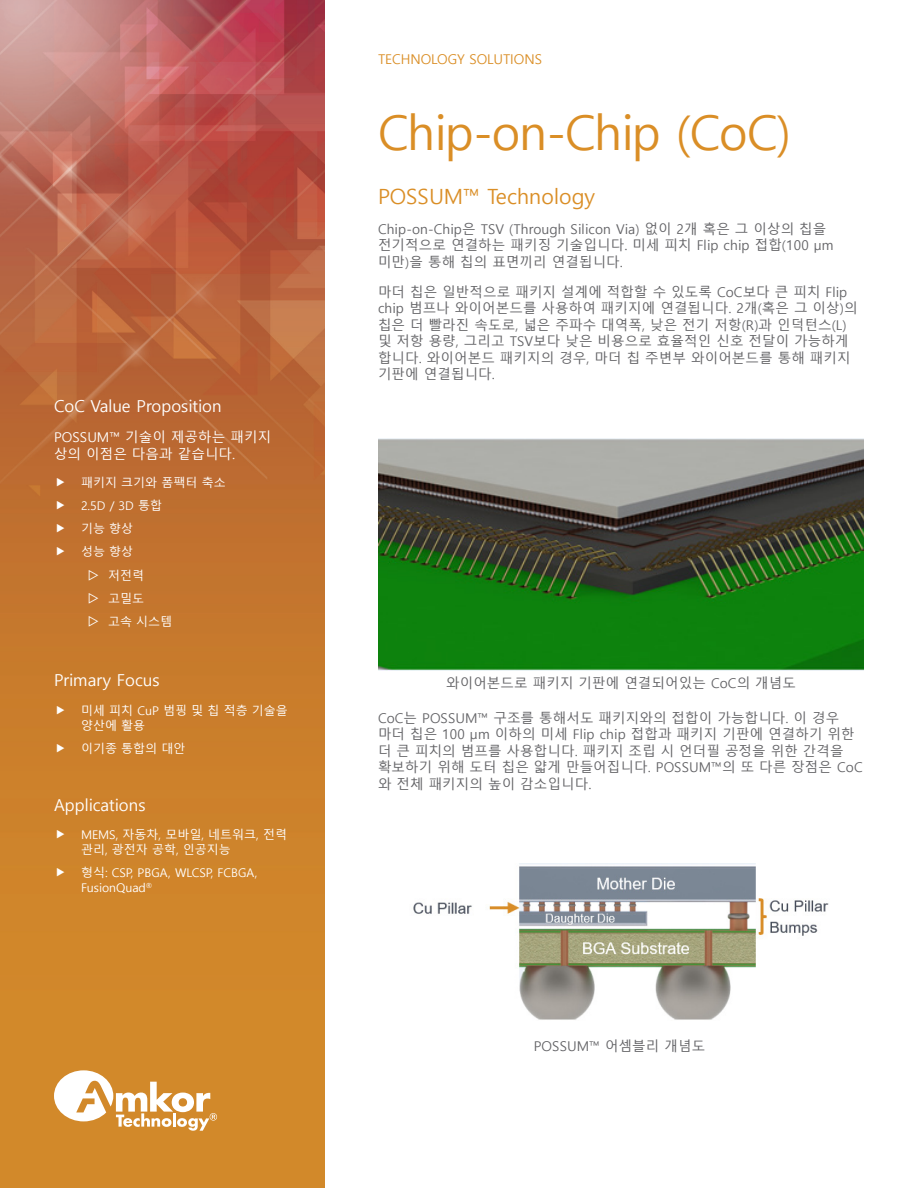
<style>
.page{position:relative;width:918px;height:1188px;background:#fff}
.page>*{position:absolute;margin:0;border:0;box-sizing:border-box;transform-origin:0 0}
.Tech_Solutions_Title{font:48px "Malgun Gothic";letter-spacing:-.02em;color:#da8e26}
.Tech_Solutions_Secti{font:21px "Malgun Gothic";color:#da8e26}
.Sidebar_Title{font:16.5px "Malgun Gothic";color:#fff}
.Body_Copy_Gray{font:13.5px/16.5px "Malgun Gothic";letter-spacing:.01em;color:#636366}
.Sidebar_Copy_White{font:13.5px/16.5px "Malgun Gothic";letter-spacing:.01em;color:#fff}
.Tech_Solutions_Page{font:13.5px "Malgun Gothic";color:#da8e26}
.t1{font:12px/15px "Malgun Gothic";color:#fff}
</style>
<div class="page">
<img style="left:0;top:0;width:324px;height:1188px">
<img style="left:378px;top:439px;width:486px;height:231px">
<img style="left:413px;top:863px;width:416px;height:157px">
<svg style="left:54px;top:1070px;width:163px;height:61px"></svg>
<svg style="left:57px;top:478px;width:7px;height:8px"></svg>
<svg style="left:57px;top:501px;width:7px;height:9px"></svg>
<svg style="left:57px;top:524px;width:7px;height:9px"></svg>
<svg style="left:57px;top:547px;width:7px;height:9px"></svg>
<svg style="left:57px;top:706px;width:7px;height:8px"></svg>
<svg style="left:57px;top:744px;width:7px;height:8px"></svg>
<svg style="left:57px;top:830px;width:7px;height:8px"></svg>
<svg style="left:57px;top:868px;width:7px;height:8px"></svg>
<p class="Sidebar_Title" style="left:54px;top:397px;width:169px">CoC Value Proposition</p>
<p class="Sidebar_Copy_White" style="left:54px;top:429px;width:219px">POSSUM™ 기술이 제공하는 패키지 상의 이점은 다음과 같습니다.</p>
<p class="t1" style="left:81px;top:476px;width:146px">패키지 크기와 폼팩터 축소</p>
<p class="t1" style="left:81px;top:499px;width:83px">2.5D / 3D 통합</p>
<p class="t1" style="left:81px;top:522px;width:54px">기능 향상</p>
<p class="t1" style="left:81px;top:545px;width:54px">성능 향상</p>
<p class="t1" style="left:88px;top:568px;width:58px">▷ 저전력</p>
<p class="t1" style="left:88px;top:591px;width:58px">▷ 고밀도</p>
<p class="t1" style="left:88px;top:614px;width:86px">▷ 고속 시스템</p>
<p class="Sidebar_Title" style="left:54px;top:671px;width:107px">Primary Focus</p>
<p class="t1" style="left:81px;top:703px;width:208px">미세 피치 CuP 범핑 및 칩 적층 기술을 양산에 활용</p>
<p class="t1" style="left:81px;top:741px;width:106px">이기종 통합의 대안</p>
<p class="Sidebar_Title" style="left:54px;top:795px;width:93px">Applications</p>
<p class="t1" style="left:81px;top:827px;width:208px">MEMS, 자동차, 모바일, 네트워크, 전력 관리, 광전자 공학, 인공지능</p>
<p class="t1" style="left:81px;top:866px;width:178px">형식: CSP, PBGA, WLCSP, FCBGA,<br>FusionQuad<sup>®</sup></p>
<p class="Tech_Solutions_Page" style="left:378px;top:52px;width:166px">TECHNOLOGY SOLUTIONS</p>
<p class="Tech_Solutions_Title" style="left:378px;top:105px;width:415px">Chip-on-Chip (CoC)</p>
<p class="Tech_Solutions_Secti" style="left:378px;top:184px;width:218px">POSSUM™ Technology</p>
<p class="Body_Copy_Gray" style="left:378px;top:221px;width:457px">Chip-on-Chip은 TSV (Through Silicon Via) 없이 2개 혹은 그 이상의 칩을 전기적으로 연결하는 패키징 기술입니다. 미세 피치 Flip chip 접합(100 μm 미만)을 통해 칩의 표면끼리 연결됩니다.</p>
<p class="Body_Copy_Gray" style="left:378px;top:284px;width:481px">마더 칩은 일반적으로 패키지 설계에 적합할 수 있도록 CoC보다 큰 피치 Flip chip 범프나 와이어본드를 사용하여 패키지에 연결됩니다. 2개(혹은 그 이상)의 칩은 더 빨라진 속도로, 넓은 주파수 대역폭, 낮은 전기 저항(R)과 인덕턴스(L) 및 저항 용량, 그리고 TSV보다 낮은 비용으로 효율적인 신호 전달이 가능하게 합니다. 와이어본드 패키지의 경우, 마더 칩 주변부 와이어본드를 통해 패키지 기판에 연결됩니다.</p>
<p class="Body_Copy_Gray" style="left:446px;top:675px;width:351px">와이어본드로 패키지 기판에 연결되어있는 CoC의 개념도</p>
<p class="Body_Copy_Gray" style="left:378px;top:710px;width:486px">CoC는 POSSUM™ 구조를 통해서도 패키지와의 접합이 가능합니다. 이 경우 마더 칩은 100 μm 이하의 미세 Flip chip 접합과 패키지 기판에 연결하기 위한 더 큰 피치의 범프를 사용합니다. 패키지 조립 시 언더필 공정을 위한 간격을 확보하기 위해 도터 칩은 얇게 만들어집니다. POSSUM™의 또 다른 장점은 CoC 와 전체 패키지의 높이 감소입니다.</p>
<p class="Body_Copy_Gray" style="left:534px;top:1038px;width:173px">POSSUM™ 어셈블리 개념도</p>
</div>
